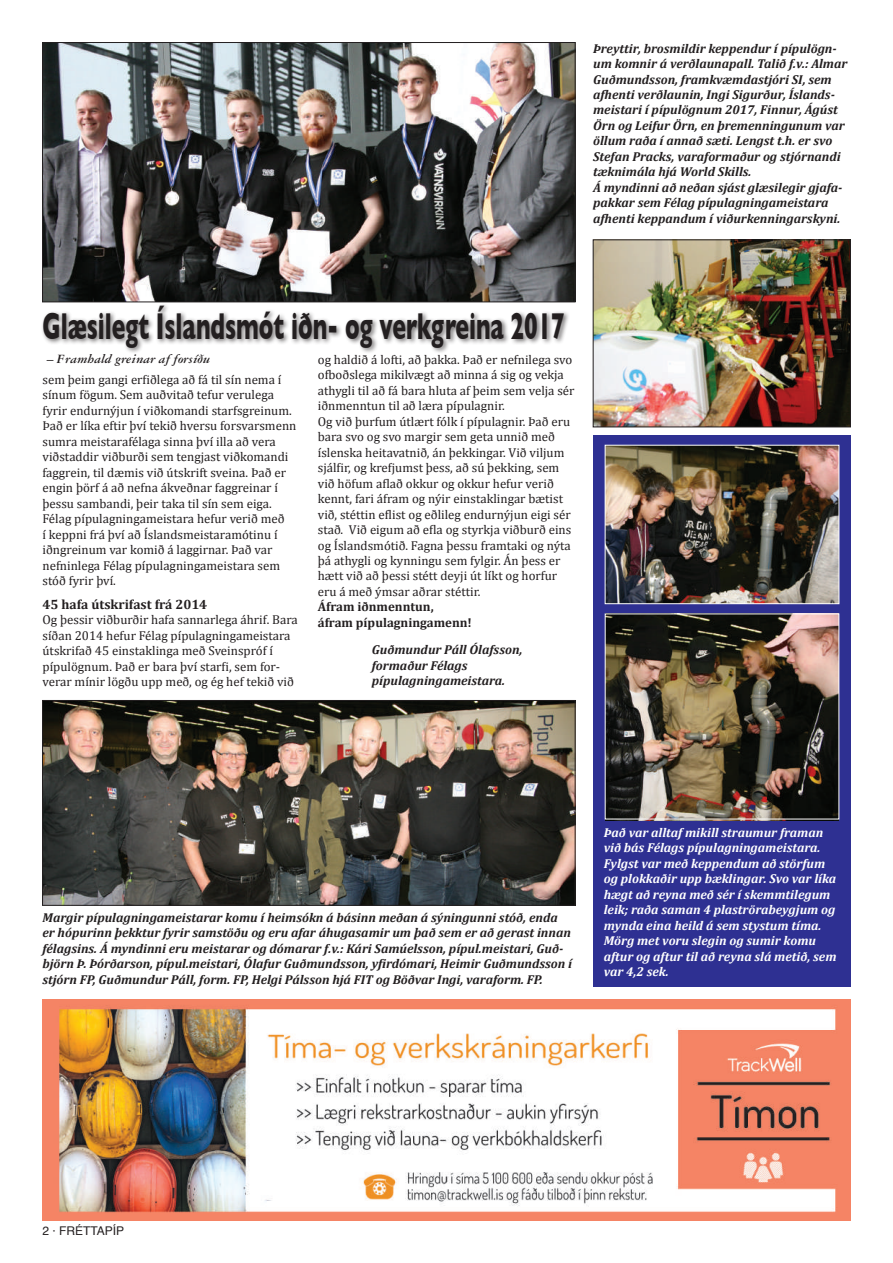
<style>
.page{position:relative;width:893px;height:1263px;background:#fff}
.page>*{position:absolute;margin:0;border:0;box-sizing:border-box;transform-origin:0 0}
.t1{font:700 38.1px "Gill Sans";color:#231f20;scale:.6 1}
.t2{font:italic 700 13.5px "Garamond 3 LT Std";color:#231f20}
.t3{font:700 13.5px "Cambria";color:#231f20}
.t4{font:12.9px/15.5px "Cambria";color:#231f20}
.t5{font:italic 700 12.9px/15.5px "Cambria";color:#231f20}
.t6{font:italic 700 12.9px/15.5px "Cambria";color:#fff}
.t7{font:700 12.9px/15.5px "Cambria";color:#231f20}
.t8{font:12px "Helvetica";color:#231f20}
</style>
<div class="page">
<div style="left:593px;top:435px;width:257px;height:552px;background:#2e3092"></div>
<img style="left:43px;top:999px;width:808px;height:221px">
<div style="left:41px;top:303px;width:529px;height:51px;background:#231f20;opacity:.6"></div>
<img style="left:605px;top:615px;width:234px;height:205px">
<img style="left:607px;top:447px;width:230px;height:155px">
<div style="left:605px;top:445px;width:234px;height:159px;border:1px solid #fff"></div>
<img style="left:44px;top:44px;width:530px;height:256px">
<div style="left:42px;top:42px;width:534px;height:260px;border:1px solid #231f20"></div>
<img style="left:595px;top:241px;width:254px;height:184px">
<div style="left:593px;top:239px;width:258px;height:188px;border:1px solid #231f20"></div>
<img style="left:44px;top:702px;width:530px;height:202px">
<div style="left:42px;top:700px;width:534px;height:206px;border:1px solid #231f20"></div>
<p class="t5" style="left:593px;top:40px;width:256px">Þreyttir, brosmildir keppendur í pípulögn&shy;um komnir á verðlaunapall. Talið f.v.: Almar Guðmundsson, framkvæmdastjóri SI, sem afhenti verðlaunin, Ingi Sigurður, Íslands&shy;meistari í pípulögnum 2017, Finnur, Ágúst Örn og Leifur Örn, en þremenningunum var öllum raða í annað sæti. Lengst t.h. er svo Stefan Pracks, varaformaður og stjórnandi tæknimála hjá World Skills.<br>Á myndinni að neðan sjást glæsilegir gjafa&shy;pakkar sem Félag pípulagningameistara afhenti keppandum í viðurkenningarskyni.</p>
<h1 class="t1" style="left:43px;top:304px;width:872px">Glæsilegt Íslandsmót iðn- og verkgreina 2017</h1>
<p class="t4" style="left:43px;top:372px;width:255px">sem þeim gangi erfiðlega að fá til sín nema í sínum fögum. Sem auðvitað tefur verulega fyrir endurnýjun í viðkomandi starfsgreinum.<br>Það er líka eftir því tekið hversu forsvarsmenn sumra meistarafélaga sinna því illa að vera viðstaddir viðburði sem tengjast viðkomandi faggrein, til dæmis við útskrift sveina. Það er engin þörf á að nefna ákveðnar faggreinar í þessu sambandi, þeir taka til sín sem eiga.<br>Félag pípulagningameistara hefur verið með<br>í keppni frá því að Íslandsmeistaramótinu í iðngreinum var komið á laggirnar. Það var nefninlega Félag pípulagningameistara sem stóð fyrir því.</p>
<p class="t3" style="left:43px;top:596px;width:166px">45 hafa útskrifast frá 2014</p>
<p class="t4" style="left:43px;top:612px;width:257px">Og þessir viðburðir hafa sannarlega áhrif. Bara síðan 2014 hefur Félag pípulagningameistara útskrifað 45 einstaklinga með Sveinspróf í pípulögnum. Það er bara því starfi, sem for&shy;verar mínir lögðu upp með, og ég hef tekið við</p>
<p class="t2" style="left:47px;top:352px;width:165px">– Framhald greinar af forsíðu</p>
<p class="t4" style="left:318px;top:351px;width:258px">og haldið á lofti, að þakka. Það er nefnilega svo ofboðslega mikilvægt að minna á sig og vekja athygli til að fá bara hluta af þeim sem velja sér iðnmenntun til að læra pípulagnir.<br>Og við þurfum útlært fólk í pípulagnir. Það eru bara svo og svo margir sem geta unnið með íslenska heitavatnið, án þekkingar. Við viljum sjálfir, og krefjumst þess, að sú þekking, sem við höfum aflað okkur og okkur hefur verið kennt, fari áfram og nýir einstaklingar bætist við, stéttin eflist og eðlileg endurnýjun eigi sér stað. Við eigum að efla og styrkja viðburð eins og Íslandsmótið. Fagna þessu framtaki og nýta þá athygli og kynningu sem fylgir. Án þess er hætt við að þessi stétt deyji út líkt og horfur eru á með ýmsar aðrar stéttir.</p>
<p class="t7" style="left:318px;top:599px;width:156px">Áfram iðnmenntun, áfram pípulagningamenn!</p>
<p class="t5" style="left:372px;top:642px;width:152px">Guðmundur Páll Ólafsson, formaður Félags pípulagningameistara.</p>
<p class="t5" style="left:43px;top:909px;width:531px">Margir pípulagningameistarar komu í heimsókn á básinn meðan á sýningunni stóð, enda er hópurinn þekktur fyrir samstöðu og eru afar áhugasamir um það sem er að gerast innan félagsins. Á myndinni eru meistarar og dómarar f.v.: Kári Samúelsson, pípul.meistari, Guð&shy;björn Þ. Þórðarson, pípul.meistari, Ólafur Guðmundsson, yfirdómari, Heimir Guðmundsson í stjórn FP, Guðmundur Páll, form. FP, Helgi Pálsson hjá FIT og Böðvar Ingi, varaform. FP.</p>
<p class="t6" style="left:604px;top:824px;width:234px">Það var alltaf mikill straumur framan við bás Félags pípulagningameistara.<br>Fylgst var með keppendum að störfum og plokkaðir upp bæklingar. Svo var líka hægt að reyna með sér í skemmtilegum leik; raða saman 4 plaströrabeygjum og mynda eina heild á sem stystum tíma.<br>Mörg met voru slegin og sumir komu aftur og aftur til að reyna slá metið, sem var 4,2 sek.</p>
<p class="t8" style="left:43px;top:1222px;width:83px">2 · FRÉTTAPÍP</p>
</div>
